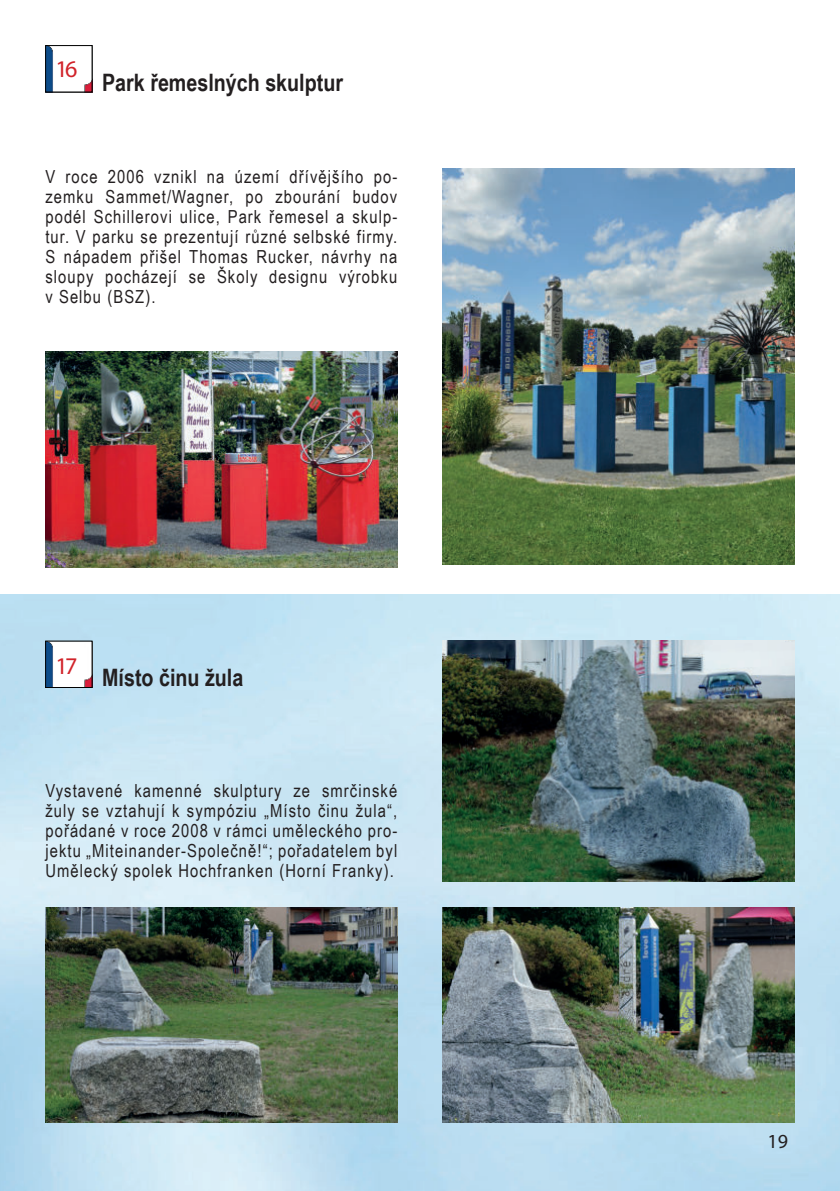
<style>
.page{position:relative;width:840px;height:1191px;background:#fff}
.page>*{position:absolute;margin:0;border:0;box-sizing:border-box;transform-origin:0 0}
.t1{font:700 24px "Arial Narrow";color:#231f20}
.t2{font:24px "Myriad Pro";color:#d1232a}
.t3{font:20px "Myriad Pro";color:#231f20}
.t4{font:18px/20px "Arial Narrow";letter-spacing:.06em;color:#231f20;text-align:justify}
</style>
<div class="page">
<img style="left:0;top:595px;width:839px;height:596px">
<img style="left:47px;top:47px;width:43px;height:43px">
<div style="left:45px;top:45px;width:47px;height:47px;border:1px solid #000"></div>
<img style="left:442px;top:169px;width:352px;height:395px">
<img style="left:45px;top:351px;width:352px;height:216px">
<img style="left:45px;top:907px;width:352px;height:216px">
<img style="left:442px;top:907px;width:352px;height:216px">
<img style="left:442px;top:641px;width:352px;height:241px">
<img style="left:47px;top:643px;width:43px;height:42px">
<h1 class="t2" style="left:55px;top:60px;width:24px">16</h1>
<h1 class="t1" style="left:102px;top:65px;width:242px">Park řemeslných skulptur</h1>
<p class="t4" style="left:45px;top:166px;width:353px">V roce 2006 vznikl na území dřívějšího po&shy;zemku Sammet/Wagner, po zbourání budov podél Schillerovi ulice, Park řemesel a skulp&shy;tur. V parku se prezentují různé selbské firmy.<br>S nápadem přišel Thomas Rucker, návrhy na sloupy pocházejí se Školy designu výrobku v Selbu (BSZ).</p>
<h1 class="t2" style="left:55px;top:657px;width:24px">17</h1>
<h1 class="t1" style="left:102px;top:659px;width:143px">Místo činu žula</h1>
<p class="t4" style="left:45px;top:780px;width:353px">Vystavené kamenné skulptury ze smrčinské žuly se vztahují k sympóziu „Místo činu žula“, pořádané v roce 2008 v rámci uměleckého pro&shy;jektu „Miteinander-Společně!“; pořadatelem byl Umělecký spolek Hochfranken (Horní Franky).</p>
<p class="t3" style="left:767px;top:1133px;width:22px">19</p>
</div>
